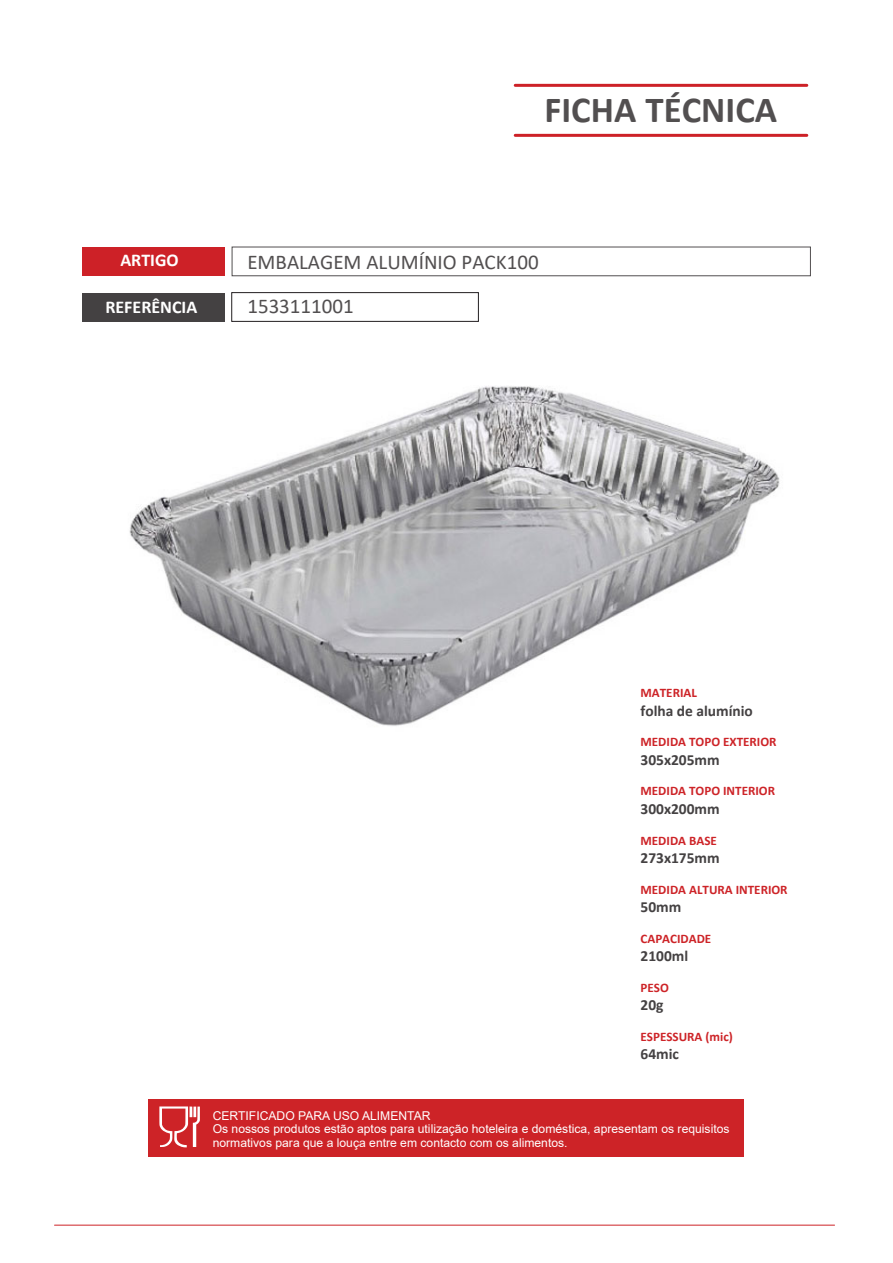
<style>
.page{position:relative;width:893px;height:1263px;background:#fff}
.page>*{position:absolute;margin:0;border:0;box-sizing:border-box;transform-origin:0 0}
.t1{font:700 36.9px "Calibri";color:#524f50}
.t2{font:21px "Calibri";color:#524f50}
.t3{font:700 18px "Calibri";color:#fff}
.t4{font:700 15.45px "Calibri";color:#444142}
.t5{font:700 13.05px "Calibri";color:#cd2327}
.t6{font:12.15px/13.5px "Arial";color:#fff}
</style>
<div class="page">
<img style="left:129px;top:386px;width:651px;height:340px">
<div style="left:82px;top:247px;width:142px;height:29px;background:#cd2127"></div>
<div style="left:232px;top:247px;width:579px;height:29px;border:1px solid #524f50"></div>
<div style="left:82px;top:293px;width:142px;height:28px;background:#444142"></div>
<div style="left:232px;top:292px;width:247px;height:30px;border:1px solid #221e20"></div>
<hr style="left:515px;top:134px;width:292px;height:3px;background:#cd2127">
<hr style="left:515px;top:84px;width:292px;height:3px;background:#cd2127">
<hr style="left:55px;top:1225px;width:780px;height:1px;background:#cd2327">
<div style="left:149px;top:1099px;width:595px;height:57px;background:#cd2327"></div>
<svg style="left:159px;top:1106px;width:41px;height:41px"></svg>
<h1 class="t1" style="left:544px;top:84px;width:234px">FICHA TÉCNICA</h1>
<h3 class="t3" style="left:120px;top:248px;width:60px">ARTIGO</h3>
<h2 class="t2" style="left:247px;top:248px;width:293px">EMBALAGEM ALUMÍNIO PACK100</h2>
<h3 class="t3" style="left:105px;top:294px;width:93px">REFERÊNCIA</h3>
<h2 class="t2" style="left:247px;top:292px;width:108px">1533111001</h2>
<p class="t5" style="left:640px;top:684px;width:58px">MATERIAL</p>
<p class="t4" style="left:640px;top:700px;width:114px">folha de alumínio</p>
<p class="t5" style="left:640px;top:733px;width:137px">MEDIDA TOPO EXTERIOR</p>
<p class="t4" style="left:640px;top:749px;width:81px">305x205mm</p>
<p class="t5" style="left:640px;top:782px;width:136px">MEDIDA TOPO INTERIOR</p>
<p class="t4" style="left:640px;top:798px;width:81px">300x200mm</p>
<p class="t5" style="left:640px;top:831px;width:78px">MEDIDA BASE</p>
<p class="t4" style="left:640px;top:847px;width:81px">273x175mm</p>
<p class="t5" style="left:640px;top:880px;width:149px">MEDIDA ALTURA INTERIOR</p>
<p class="t4" style="left:640px;top:896px;width:42px">50mm</p>
<p class="t5" style="left:640px;top:929px;width:72px">CAPACIDADE</p>
<p class="t4" style="left:640px;top:945px;width:49px">2100ml</p>
<p class="t5" style="left:640px;top:978px;width:30px">PESO</p>
<p class="t4" style="left:640px;top:994px;width:24px">20g</p>
<p class="t5" style="left:640px;top:1027px;width:94px">ESPESSURA (mic)</p>
<p class="t4" style="left:640px;top:1043px;width:40px">64mic</p>
<p class="t6" style="left:213px;top:1109px;width:518px">CERTIFICADO PARA USO ALIMENTAR<br>Os nossos produtos estão aptos para utilização hoteleira e doméstica, apresentam os requisitos normativos para que a louça entre em contacto com os alimentos.</p>
</div>
